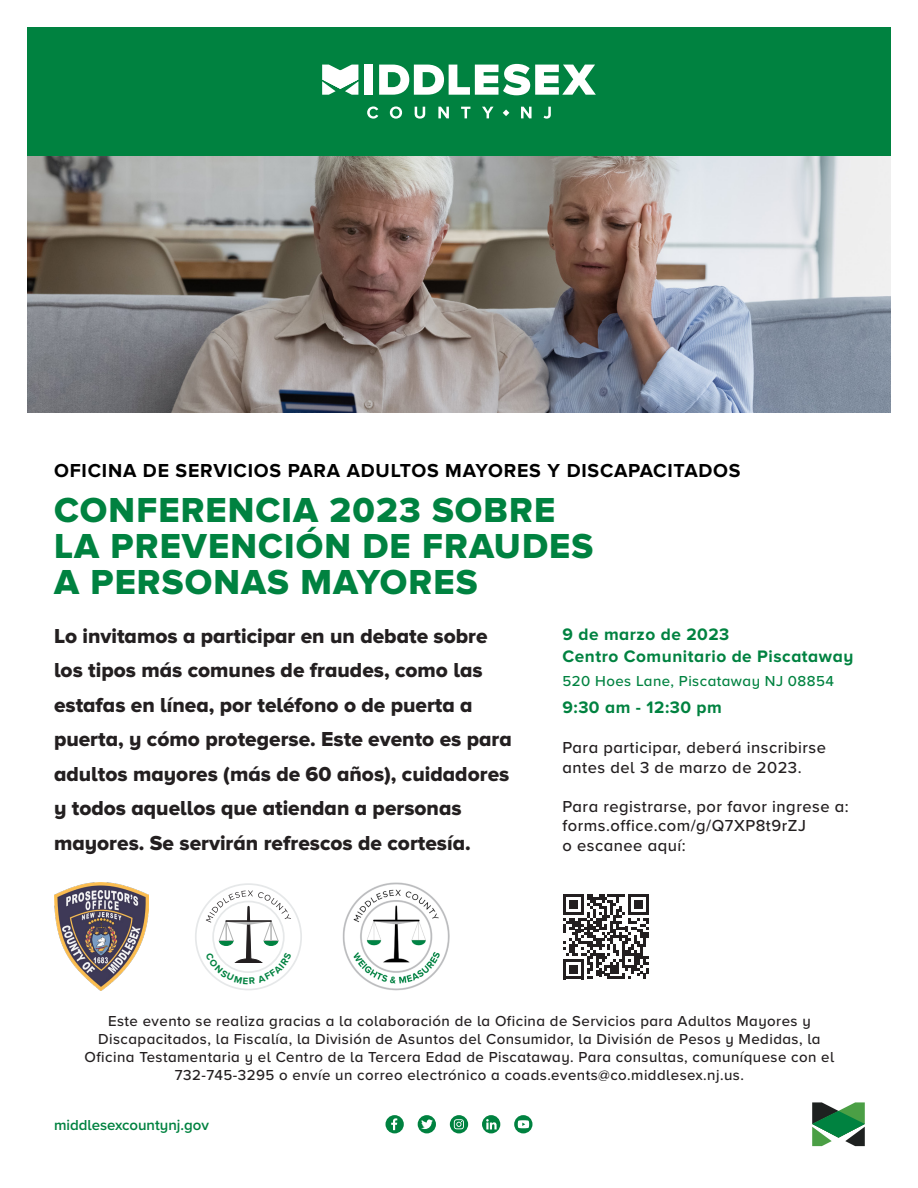
<style>
.page{position:relative;width:918px;height:1188px;background:#fff}
.page>*{position:absolute;margin:0;border:0;box-sizing:border-box;transform-origin:0 0}
.t1{font:36px/36px "Proxima Nova Extrabld";letter-spacing:.03em;color:#008240}
.Body{font:21px/34.5px "Proxima Nova Extrabld";color:#231f20}
.SubHead{font:700 19.5px "Proxima Nova";letter-spacing:.04em;color:#000}
.Date_Location{font:700 17.25px "Proxima Nova";letter-spacing:.03em;color:#008240}
.Details{font:500 16.5px/19.5px "Proxima Nova";letter-spacing:.03em;color:#231f20}
.Date_Location-2{font:500 15px/18px "Proxima Nova";letter-spacing:.03em;color:#231f20;text-align:center}
.Date_Location-3{font:500 15px "Proxima Nova";letter-spacing:.03em;color:#008240}
.t2{font:600 15px "Proxima Nova";color:#008240}
</style>
<div class="page">
<svg style="left:386px;top:1115px;width:18px;height:18px"></svg>
<svg style="left:418px;top:1115px;width:18px;height:18px"></svg>
<svg style="left:450px;top:1115px;width:18px;height:18px"></svg>
<svg style="left:482px;top:1115px;width:18px;height:18px"></svg>
<svg style="left:514px;top:1115px;width:18px;height:18px"></svg>
<svg style="left:812px;top:1102px;width:53px;height:44px"></svg>
<img style="left:27px;top:156px;width:864px;height:257px">
<svg style="left:563px;top:894px;width:86px;height:85px"></svg>
<img style="left:54px;top:883px;width:94px;height:107px">
<div style="left:195px;top:883px;width:107px;height:107px;border:2px solid #e6e8e9;border-radius:50%"></div>
<img style="left:342px;top:883px;width:108px;height:108px">
<div style="left:27px;top:27px;width:864px;height:129px;background:#008240"></div>
<svg style="left:367px;top:106px;width:11px;height:13px"></svg>
<svg style="left:390px;top:106px;width:12px;height:13px"></svg>
<svg style="left:415px;top:107px;width:10px;height:12px"></svg>
<svg style="left:438px;top:107px;width:11px;height:11px"></svg>
<svg style="left:461px;top:107px;width:9px;height:11px"></svg>
<svg style="left:482px;top:107px;width:12px;height:11px"></svg>
<svg style="left:521px;top:107px;width:11px;height:11px"></svg>
<svg style="left:544px;top:107px;width:7px;height:12px"></svg>
<svg style="left:503px;top:109px;width:6px;height:7px"></svg>
<svg style="left:379px;top:64px;width:217px;height:31px"></svg>
<div style="left:364px;top:65px;width:9px;height:30px;background:#fff"></div>
<svg style="left:322px;top:65px;width:36px;height:30px"></svg>
<svg style="left:205px;top:890px;width:87px;height:94px"></svg>
<p class="SubHead" style="left:54px;top:459px;width:688px">OFICINA DE SERVICIOS PARA ADULTOS MAYORES Y DISCAPACITADOS</p>
<p class="t1" style="left:54px;top:493px;width:541px">CONFERENCIA 2023 SOBRE<br>LA PREVENCIÓN DE FRAUDES<br>A PERSONAS MAYORES</p>
<p class="Body" style="left:54px;top:619px;width:459px">Lo invitamos a participar en un debate sobre los tipos más comunes de fraudes, como las estafas en línea, por teléfono o de puerta a puerta, y cómo protegerse. Este evento es para adultos mayores (más de 60 años), cuidadores y todos aquellos que atiendan a personas mayores. Se servirán refrescos de cortesía.</p>
<p class="Date_Location" style="left:562px;top:624px;width:168px">9 de marzo de 2023</p>
<p class="Date_Location" style="left:562px;top:647px;width:292px">Centro Comunitario de Piscataway</p>
<p class="Date_Location-3" style="left:562px;top:670px;width:273px">520 Hoes Lane, Piscataway NJ 08854</p>
<p class="Date_Location" style="left:562px;top:697px;width:161px">9:30 am - 12:30 pm</p>
<p class="Details" style="left:562px;top:737px;width:265px">Para participar, deberá inscribirse antes del 3 de marzo de 2023.</p>
<p class="Details" style="left:562px;top:796px;width:288px">Para registrarse, por favor ingrese a: forms.office.com/g/Q7XP8t9rZJ<br>o escanee aquí:</p>
<p class="Date_Location-2" style="left:84px;top:1011px;width:751px">Este evento se realiza gracias a la colaboración de la Oficina de Servicios para Adultos Mayores y Discapacitados, la Fiscalía, la División de Asuntos del Consumidor, la División de Pesos y Medidas, la Oficina Testamentaria y el Centro de la Tercera Edad de Piscataway. Para consultas, comuníquese con el 732-745-3295 o envíe un correo electrónico a coads.events@co.middlesex.nj.us.</p>
<p class="t2" style="left:54px;top:1114px;width:156px">middlesexcountynj.gov</p>
</div>
